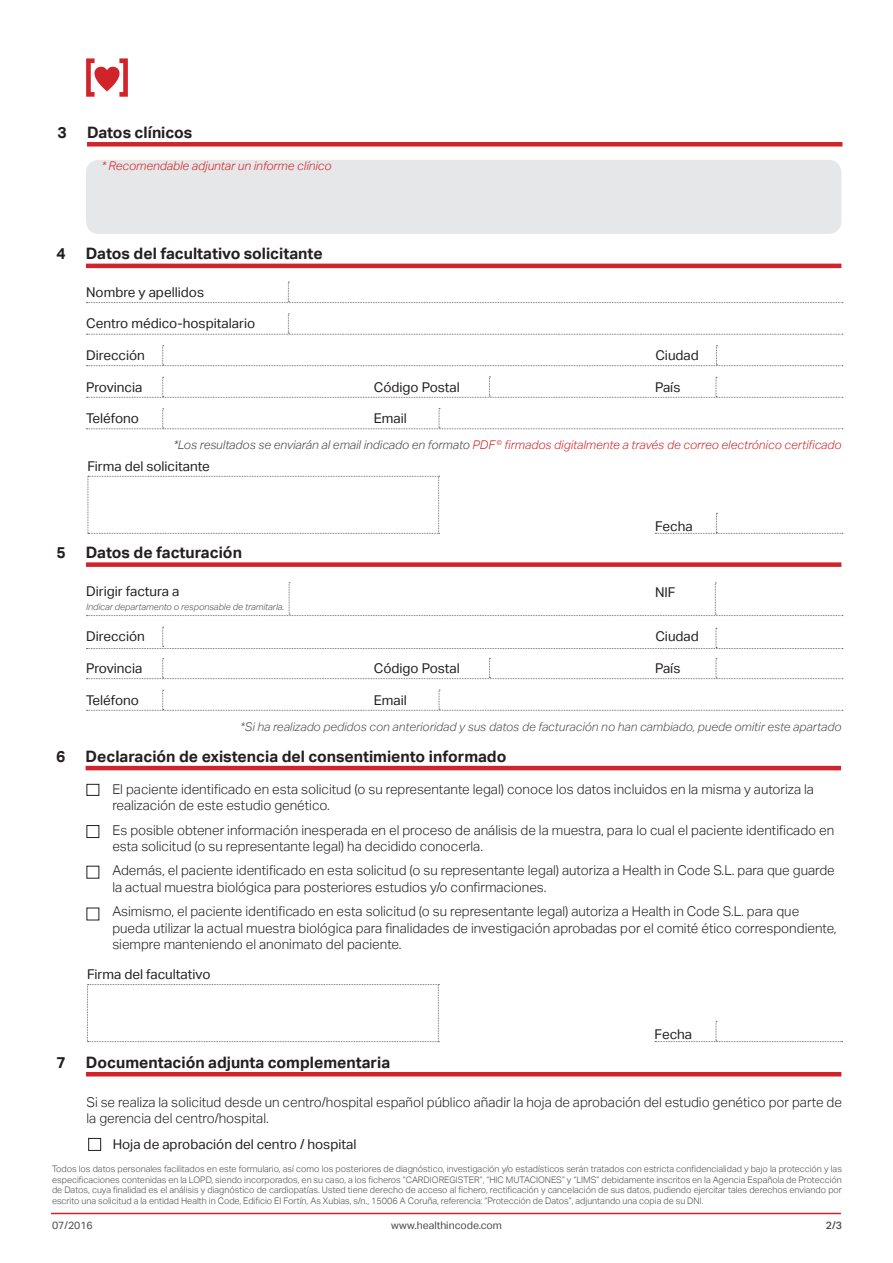
<style>
.page{position:relative;width:893px;height:1263px;background:#fff}
.page>*{position:absolute;margin:0;border:0;box-sizing:border-box;transform-origin:0 0}
.Títulos_2{font:700 15.75px "Aktiv Grotesk";color:#231f20}
.Títulos{font:700 15.75px "Aktiv Grotesk";color:#231f20}
.Estilo_de_párrafo_1{font:300 13.5px/16.2px "Aktiv Grotesk";color:#231f20}
.Estilo_de_párrafo_1-2{font:13.5px "Aktiv Grotesk";color:#231f20}
.pequeño{font:italic 300 12px "Aktiv Grotesk";color:#d1232a}
.pequeño-2{font:italic 300 12px "Aktiv Grotesk";color:#4b4c4d}
.t1{font:10.5px "Aktiv Grotesk";color:#4b4c4d}
.t2{font:500 10.5px "Aktiv Grotesk";color:#4b4c4d}
.pequeño-3{font:300 9px/10.8px "Aktiv Grotesk";color:#4b4c4d;text-align:justify}
.pequeño-4{font:italic 300 9px "Aktiv Grotesk";color:#4b4c4d}
.s1{color:#414445}
</style>
<div class="page">
<hr style="left:51px;top:1213px;width:790px;height:1px;background:#d1232a">
<svg style="left:86px;top:58px;width:42px;height:39px"></svg>
<hr style="left:86px;top:264px;width:755px;height:4px;background:#d1232a">
<svg style="left:87px;top:282px;width:756px;height:21px"></svg>
<svg style="left:87px;top:314px;width:756px;height:21px"></svg>
<svg style="left:87px;top:408px;width:756px;height:21px"></svg>
<svg style="left:87px;top:345px;width:756px;height:21px"></svg>
<svg style="left:87px;top:376px;width:756px;height:22px"></svg>
<svg style="left:88px;top:476px;width:352px;height:58px"></svg>
<svg style="left:655px;top:513px;width:188px;height:21px"></svg>
<div style="left:86px;top:562px;width:755px;height:5px;background:#d1232a"></div>
<svg style="left:87px;top:582px;width:756px;height:34px"></svg>
<svg style="left:87px;top:690px;width:756px;height:21px"></svg>
<svg style="left:87px;top:658px;width:756px;height:21px"></svg>
<svg style="left:87px;top:627px;width:756px;height:22px"></svg>
<hr style="left:86px;top:1072px;width:755px;height:4px;background:#d1232a">
<div style="left:88px;top:1138px;width:13px;height:13px;border:1px solid #231f20"></div>
<div style="left:87px;top:142px;width:755px;height:5px;background:#d1232a"></div>
<div style="left:86px;top:160px;width:755px;height:74px;background:#e6e7e9;border-radius:13px"></div>
<hr style="left:86px;top:766px;width:755px;height:4px;background:#d1232a">
<svg style="left:87px;top:984px;width:352px;height:58px"></svg>
<svg style="left:655px;top:1021px;width:188px;height:21px"></svg>
<div style="left:87px;top:784px;width:12px;height:12px;border:1px solid #231f20"></div>
<div style="left:87px;top:825px;width:12px;height:13px;border:1px solid #231f20"></div>
<p class="Títulos" style="left:58px;top:123px;width:11px">3</p>
<p class="Títulos_2" style="left:87px;top:123px;width:107px">Datos clínicos</p>
<p class="pequeño" style="left:101px;top:159px;width:232px">* Recomendable adjuntar un informe clínico</p>
<p class="Títulos" style="left:56px;top:245px;width:11px">4</p>
<p class="Títulos_2" style="left:86px;top:245px;width:238px">Datos del facultativo solicitante</p>
<p class="Estilo_de_párrafo_1-2" style="left:86px;top:284px;width:119px">Nombre y apellidos</p>
<p class="Estilo_de_párrafo_1-2" style="left:86px;top:316px;width:171px">Centro médico-hospitalario</p>
<p class="Estilo_de_párrafo_1-2" style="left:86px;top:347px;width:60px">Dirección</p>
<p class="Estilo_de_párrafo_1-2" style="left:86px;top:379px;width:58px">Provincia</p>
<p class="Estilo_de_párrafo_1-2" style="left:86px;top:411px;width:54px">Teléfono</p>
<p class="Estilo_de_párrafo_1-2" style="left:374px;top:379px;width:88px">Código Postal</p>
<p class="Estilo_de_párrafo_1-2" style="left:374px;top:411px;width:34px">Email</p>
<p class="Estilo_de_párrafo_1-2" style="left:655px;top:347px;width:45px">Ciudad</p>
<p class="Estilo_de_párrafo_1-2" style="left:655px;top:379px;width:27px">País</p>
<p class="pequeño" style="left:173px;top:437px;width:670px"><span class="s1">*Los resultados se enviarán al email indicado en formato</span> PDF <sup>©</sup> firmados digitalmente a través de correo electrónico certificado</p>
<p class="Estilo_de_párrafo_1-2" style="left:88px;top:458px;width:124px">Firma del solicitante</p>
<p class="Estilo_de_párrafo_1-2" style="left:655px;top:518px;width:39px">Fecha</p>
<p class="Títulos" style="left:56px;top:543px;width:11px">5</p>
<p class="Títulos_2" style="left:86px;top:543px;width:158px">Datos de facturación</p>
<p class="Estilo_de_párrafo_1-2" style="left:86px;top:583px;width:95px">Dirigir factura a</p>
<p class="Estilo_de_párrafo_1-2" style="left:655px;top:584px;width:22px">NIF</p>
<p class="Estilo_de_párrafo_1-2" style="left:86px;top:629px;width:60px">Dirección</p>
<p class="Estilo_de_párrafo_1-2" style="left:86px;top:660px;width:58px">Provincia</p>
<p class="Estilo_de_párrafo_1-2" style="left:86px;top:692px;width:54px">Teléfono</p>
<p class="pequeño-4" style="left:86px;top:601px;width:200px">Indicar departamento o responsable de tramitarla.</p>
<p class="Estilo_de_párrafo_1-2" style="left:655px;top:629px;width:45px">Ciudad</p>
<p class="Estilo_de_párrafo_1-2" style="left:655px;top:660px;width:27px">País</p>
<p class="Estilo_de_párrafo_1-2" style="left:374px;top:660px;width:88px">Código Postal</p>
<p class="Estilo_de_párrafo_1-2" style="left:374px;top:692px;width:34px">Email</p>
<p class="pequeño-2" style="left:240px;top:720px;width:603px">*Si ha realizado pedidos con anterioridad y sus datos de facturación no han cambiado, puede omitir este apartado</p>
<p class="Títulos" style="left:56px;top:747px;width:11px">6</p>
<p class="Títulos_2" style="left:86px;top:747px;width:422px">Declaración de existencia del consentimiento informado</p>
<p class="Estilo_de_párrafo_1" style="left:112px;top:781px;width:703px">El paciente identificado en esta solicitud (o su representante legal) conoce los datos incluidos en la misma y autoriza la realización de este estudio genético.</p>
<p class="Estilo_de_párrafo_1" style="left:112px;top:822px;width:723px">Es posible obtener información inesperada en el proceso de análisis de la muestra, para lo cual el paciente identificado en esta solicitud (o su representante legal) ha decidido conocerla.</p>
<p class="Estilo_de_párrafo_1" style="left:112px;top:863px;width:724px">Además, el paciente identificado en esta solicitud (o su representante legal) autoriza a Health in Code S.L. para que guarde la actual muestra biológica para posteriores estudios y/o confirmaciones.</p>
<p class="Estilo_de_párrafo_1" style="left:112px;top:903px;width:726px">Asimismo, el paciente identificado en esta solicitud (o su representante legal) autoriza a Health in Code S.L. para que pueda utilizar la actual muestra biológica para finalidades de investigación aprobadas por el comité ético correspondiente, siempre manteniendo el anonimato del paciente.</p>
<p class="Estilo_de_párrafo_1-2" style="left:87px;top:966px;width:125px">Firma del facultativo</p>
<p class="Estilo_de_párrafo_1-2" style="left:655px;top:1027px;width:39px">Fecha</p>
<p class="Títulos" style="left:56px;top:1053px;width:11px">7</p>
<p class="Títulos_2" style="left:86px;top:1053px;width:306px">Documentación adjunta complementaria</p>
<p class="Estilo_de_párrafo_1" style="left:87px;top:1094px;width:757px">Si se realiza la solicitud desde un centro/hospital español público añadir la hoja de aprobación del estudio genético por parte de la gerencia del centro/hospital.</p>
<p class="Estilo_de_párrafo_1-2" style="left:113px;top:1137px;width:245px">Hoja de aprobación del centro / hospital</p>
<p class="pequeño-3" style="left:52px;top:1163px;width:791px">Todos los datos personales facilitados en este formulario, así como los posteriores de diagnóstico, investigación y/o estadísticos serán tratados con estricta confidencialidad y bajo la protección y las especificaciones contenidas en la LOPD, siendo incorporados, en su caso, a los ficheros “CARDIOREGISTER”, “HIC MUTACIONES” y “LIMS” debidamente inscritos en la Agencia Española de Protección de Datos, cuya finalidad es el análisis y diagnóstico de cardiopatías. Usted tiene derecho de acceso al fichero, rectificación y cancelación de sus datos, pudiendo ejercitar tales derechos enviando por escrito una solicitud a la entidad Health in Code, Edificio El Fortín, As Xubias, s/n., 15006 A Coruña, referencia: “Protección de Datos”, adjuntando una copia de su DNI.</p>
<p class="t1" style="left:52px;top:1219px;width:42px">07/2016</p>
<p class="t1" style="left:391px;top:1220px;width:112px">www.healthincode.com</p>
<p class="t2" style="left:826px;top:1219px;width:18px">2/3</p>
</div>
